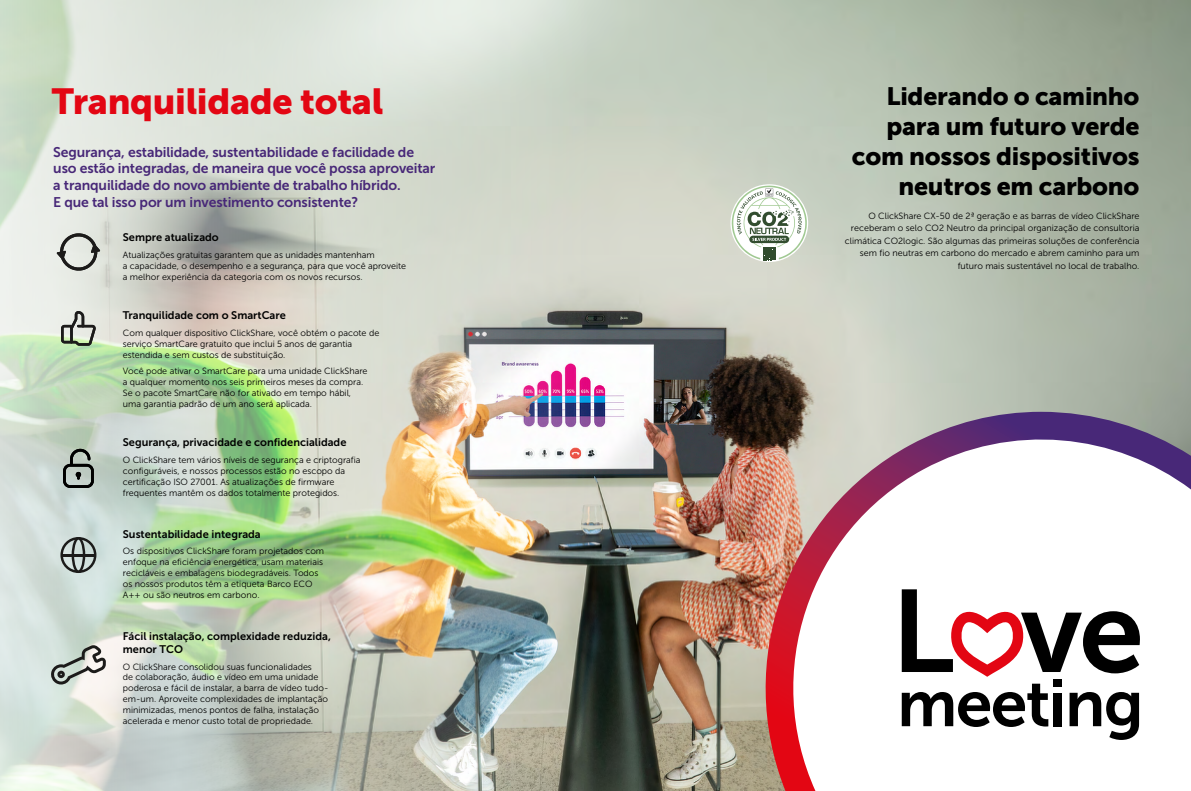
<style>
.page{position:relative;width:1191px;height:791px;background:#fff}
.page>*{position:absolute;margin:0;border:0;box-sizing:border-box;transform-origin:0 0}
.Heading_40_40{font:36px "Museo Sans 900";letter-spacing:-.01em;color:#e30613}
.Intro_14_17{font:25px/30px "Museo Sans 900";letter-spacing:-.01em;color:#000;text-align:right}
.Intro_14_17-2{font:14px/16.8px "Museo Sans 700";letter-spacing:-.01em;color:#482878}
.Body_copy_9_10_8_black{font:11px/13.2px "Museo Sans 700";color:#000}
.Body_copy_9_10_8_black-2{font:9px/10.8px "Museo Sans 300";color:#000}
</style>
<div class="page">
<img style="left:0;top:0;width:1191px;height:791px">
<svg style="left:734px;top:412px;width:457px;height:379px"></svg>
<svg style="left:901px;top:684px;width:147px;height:43px"></svg>
<div style="left:1053px;top:693px;width:9px;height:33px;background:#000"></div>
<div style="left:1053px;top:680px;width:9px;height:7px;background:#000"></div>
<svg style="left:1069px;top:692px;width:70px;height:48px"></svg>
<svg style="left:901px;top:589px;width:239px;height:88px"></svg>
<svg style="left:731px;top:186px;width:76px;height:75px"></svg>
<svg style="left:56px;top:233px;width:44px;height:39px"></svg>
<svg style="left:63px;top:449px;width:31px;height:39px"></svg>
<svg style="left:61px;top:311px;width:35px;height:35px"></svg>
<svg style="left:60px;top:537px;width:36px;height:36px"></svg>
<hr style="left:62px;top:554px;width:33px;height:2px;background:#1c1b1a">
<svg style="left:51px;top:645px;width:55px;height:39px"></svg>
<p class="Heading_40_40" style="left:52px;top:81px;width:333px">Tranquilidade total</p>
<p class="Intro_14_17-2" style="left:53px;top:143px;width:383px">Segurança, estabilidade, sustentabilidade e facilidade de uso estão integradas, de maneira que você possa aproveitar a tranquilidade do novo ambiente de trabalho híbrido.<br>E que tal isso por um investimento consistente?</p>
<p class="Body_copy_9_10_8_black" style="left:123px;top:231px;width:97px">Sempre atualizado</p>
<p class="Body_copy_9_10_8_black-2" style="left:123px;top:249px;width:285px">Atualizações gratuitas garantem que as unidades mantenham<br>a capacidade, o desempenho e a segurança, para que você aproveite a melhor experiência da categoria com os novos recursos.</p>
<p class="Body_copy_9_10_8_black" style="left:123px;top:309px;width:164px">Tranquilidade com o SmartCare</p>
<p class="Body_copy_9_10_8_black-2" style="left:123px;top:327px;width:258px">Com qualquer dispositivo ClickShare, você obtém o pacote de serviço SmartCare gratuito que inclui 5 anos de garantia estendida e sem custos de substituição.</p>
<p class="Body_copy_9_10_8_black-2" style="left:123px;top:366px;width:246px">Você pode ativar o SmartCare para uma unidade ClickShare a qualquer momento nos seis primeiros meses da compra.<br>Se o pacote SmartCare não for ativado em tempo hábil, uma garantia padrão de um ano será aplicada.</p>
<p class="Body_copy_9_10_8_black" style="left:123px;top:436px;width:225px">Segurança, privacidade e confidencialidade</p>
<p class="Body_copy_9_10_8_black-2" style="left:123px;top:455px;width:239px">O ClickShare tem vários níveis de segurança e criptografia configuráveis, e nossos processos estão no escopo da certificação ISO 27001. As atualizações de firmware frequentes mantêm os dados totalmente protegidos.</p>
<p class="Body_copy_9_10_8_black" style="left:123px;top:527px;width:139px">Sustentabilidade integrada</p>
<p class="Body_copy_9_10_8_black-2" style="left:123px;top:546px;width:203px">Os dispositivos ClickShare foram projetados com enfoque na eficiência energética, usam materiais recicláveis e embalagens biodegradáveis. Todos os nossos produtos têm a etiqueta Barco ECO A++ ou são neutros em carbono.</p>
<p class="Body_copy_9_10_8_black" style="left:123px;top:629px;width:210px">Fácil instalação, complexidade reduzida, menor TCO</p>
<p class="Body_copy_9_10_8_black-2" style="left:123px;top:661px;width:207px">O ClickShare consolidou suas funcionalidades<br>de colaboração, áudio e vídeo em uma unidade poderosa e fácil de instalar, a barra de vídeo tudo&shy;em-um. Aproveite complexidades de implantação minimizadas, menos pontos de falha, instalação acelerada e menor custo total de propriedade.</p>
<p class="Intro_14_17" style="left:852px;top:81px;width:289px">Liderando o caminho para um futuro verde com nossos dispositivos neutros em carbono</p>
<p class="Body_copy_9_10_8_black-2" style="left:845px;top:210px;width:296px;line-height:12.5px;text-align:right">O ClickShare CX-50 de 2ª geração e as barras de vídeo ClickShare receberam o selo CO2 Neutro da principal organização de consultoria climática CO2logic. São algumas das primeiras soluções de conferência sem fio neutras em carbono do mercado e abrem caminho para um futuro mais sustentável no local de trabalho.</p>
</div>
